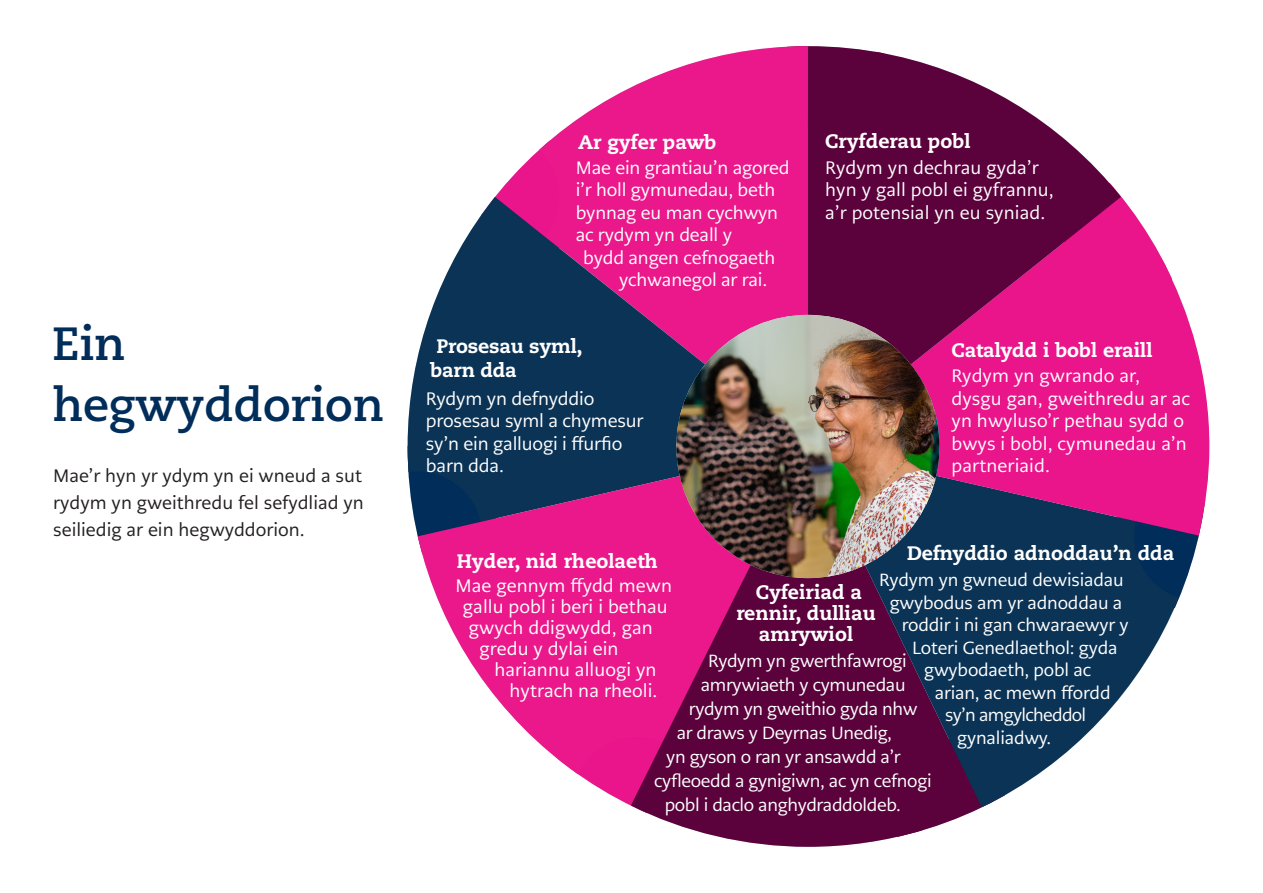
<style>
.page{position:relative;width:1263px;height:893px;background:#fff}
.page>*{position:absolute;margin:0;border:0;box-sizing:border-box;transform-origin:0 0}
.t1{font:700 46.5px/61.5px "Caecilia LT Pro 75";color:#002d59}
.t2{font:800 19.5px/21px "Caecilia LT Pro 85";color:#fff}
.Body_copy{font:18px/22.5px "PMN Caecilia Sans Text";letter-spacing:.005em;color:#fff}
.Body_copy-2{font:18px/27px "PMN Caecilia Sans Text";color:#231f20;text-align:justify}
.Body_copy-3{font:17.85px "PMN Caecilia Sans Text";letter-spacing:-.01em;color:#fff}
.Body_copy-4{font:17.55px "PMN Caecilia Sans Text";letter-spacing:-.02em;color:#fff}
.Body_copy-5{font:17.55px "PMN Caecilia Sans Text";letter-spacing:-.04em;color:#fff}
</style>
<div class="page">
<svg style="left:808px;top:46px;width:69px;height:6px"></svg>
<svg style="left:1121px;top:196px;width:31px;height:44px"></svg>
<svg style="left:1179px;top:536px;width:20px;height:62px"></svg>
<svg style="left:951px;top:807px;width:32px;height:14px"></svg>
<svg style="left:577px;top:774px;width:54px;height:32px"></svg>
<svg style="left:495px;top:150px;width:44px;height:47px;fill:#ea148b"></svg>
<svg style="left:539px;top:46px;width:269px;height:314px;fill:#ea188a"></svg>
<svg style="left:408px;top:197px;width:300px;height:325px;background:#514271"></svg>
<svg style="left:418px;top:475px;width:324px;height:299px;fill:#ea188a"></svg>
<svg style="left:631px;top:561px;width:320px;height:286px;background:#821356"></svg>
<svg style="left:863px;top:532px;width:316px;height:275px;fill:#0b3355"></svg>
<svg style="left:908px;top:240px;width:301px;height:296px;background:#c9298b"></svg>
<svg style="left:808px;top:52px;width:313px;height:315px;background:#8c2664"></svg>
<img style="left:676px;top:315px;width:263px;height:263px;border-radius:132px">
<p class="t1" style="left:52px;top:311px;width:333px">Ein hegwyddorion</p>
<p class="Body_copy-2" style="left:53px;top:462px;width:312px">Mae’r hyn yr ydym yn ei wneud a sut rydym yn gweithredu fel sefydliad yn seiliedig ar ein hegwyddorion.</p>
<p class="t2" style="left:578px;top:131px;width:140px">Ar gyfer pawb</p>
<p class="Body_copy-3" style="left:576px;top:156px;width:215px">Mae ein grantiau’n agored</p>
<p class="Body_copy-3" style="left:576px;top:178px;width:201px">i’r holl gymunedau, beth</p>
<p class="Body_copy-3" style="left:576px;top:201px;width:204px">bynnag eu man cychwyn</p>
<p class="Body_copy-3" style="left:576px;top:223px;width:158px">ac rydym yn deall y</p>
<p class="Body_copy-3" style="left:583px;top:246px;width:194px">bydd angen cefnogaeth</p>
<p class="Body_copy-3" style="left:619px;top:268px;width:149px">ychwanegol ar rai.</p>
<p class="t2" style="left:431px;top:334px;width:153px;line-height:24px;text-indent:6px">Prosesau syml, barn dda</p>
<p class="Body_copy" style="left:426px;top:387px;width:219px">Rydym yn defnyddio prosesau syml a chymesur sy’n ein galluogi i ffurfio barn dda.</p>
<p class="t2" style="left:825px;top:130px;width:147px">Cryfderau pobl</p>
<p class="Body_copy" style="left:825px;top:156px;width:230px">Rydym yn dechrau gyda’r hyn y gall pobl ei gyfrannu, a’r potensial yn eu syniad.</p>
<p class="t2" style="left:951px;top:339px;width:202px">Catalydd i bobl eraill</p>
<p class="Body_copy" style="left:951px;top:365px;width:240px">Rydym yn gwrando ar, dysgu gan, gweithredu ar ac yn hwyluso’r pethau sydd o bwys i bobl, cymunedau a’n partneriaid.</p>
<p class="t2" style="left:907px;top:543px;width:269px">Defnyddio adnoddau’n dda</p>
<p class="Body_copy-4" style="left:879px;top:569px;width:246px">Rydym yn gwneud dewisiadau</p>
<p class="Body_copy-4" style="left:890px;top:591px;width:234px">gwybodus am yr adnoddau a</p>
<p class="Body_copy-4" style="left:902px;top:614px;width:228px">roddir i ni gan chwaraewyr y</p>
<p class="Body_copy-4" style="left:912px;top:636px;width:207px">Loteri Genedlaethol: gyda</p>
<p class="Body_copy-4" style="left:924px;top:659px;width:168px">gwybodaeth, pobl ac</p>
<p class="Body_copy-4" style="left:935px;top:681px;width:177px">arian, ac mewn ffordd</p>
<p class="Body_copy-5" style="left:945px;top:704px;width:142px">sy’n amgylcheddol</p>
<p class="Body_copy-4" style="left:957px;top:726px;width:95px">gynaliadwy.</p>
<p class="t2" style="left:457px;top:550px;width:203px">Hyder, nid rheolaeth</p>
<p class="Body_copy" style="left:455px;top:575px;width:218px">Mae gennym ffydd mewn</p>
<p class="Body_copy" style="left:463px;top:596px;width:206px">gallu pobl i beri i bethau</p>
<p class="Body_copy" style="left:469px;top:617px;width:185px">gwych ddigwydd, gan</p>
<p class="Body_copy" style="left:479px;top:638px;width:141px">gredu y dylai ein</p>
<p class="Body_copy" style="left:494px;top:659px;width:164px">hariannu alluogi yn</p>
<p class="Body_copy" style="left:509px;top:680px;width:150px">hytrach na rheoli.</p>
<p class="t2" style="left:736px;top:581px;width:141px;text-align:center">Cyfeiriad a rennir, dulliau amrywiol</p>
<p class="Body_copy-4" style="left:708px;top:650px;width:200px">Rydym yn gwerthfawrogi</p>
<p class="Body_copy-4" style="left:701px;top:674px;width:206px">amrywiaeth y cymunedau</p>
<p class="Body_copy-4" style="left:689px;top:698px;width:230px">rydym yn gweithio gyda nhw</p>
<p class="Body_copy-4" style="left:677px;top:722px;width:217px">ar draws y Deyrnas Unedig,</p>
<p class="Body_copy-4" style="left:666px;top:746px;width:236px">yn gyson o ran yr ansawdd a’r</p>
<p class="Body_copy-4" style="left:654px;top:770px;width:279px">cyfleoedd a gynigiwn, ac yn cefnogi</p>
<p class="Body_copy-4" style="left:665px;top:794px;width:238px">pobl i daclo anghydraddoldeb.</p>
</div>
